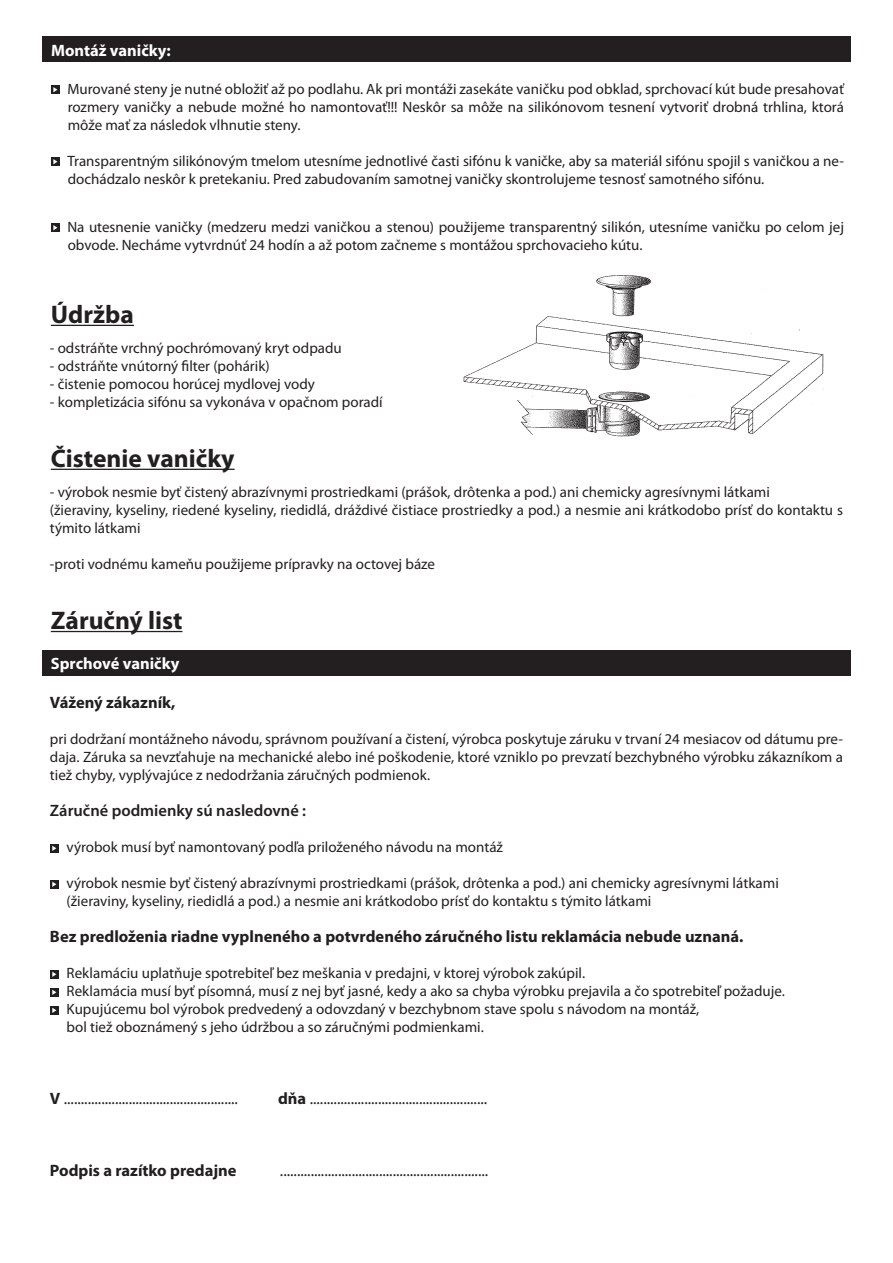
<style>
.page{position:relative;width:893px;height:1263px;background:#fff}
.page>*{position:absolute;margin:0;border:0;box-sizing:border-box;transform-origin:0 0}
.t1{font:700 25.5px "Myriad Pro";color:#231f20}
.t2{font:16.5px "Myriad Pro";color:#231f20}
.t3{font:700 16.5px "Myriad Pro";color:#231f20}
.t4{font:700 16.5px "Myriad Pro";color:#fff}
.t5{font:600 16.5px "Myriad Pro";color:#231f20}
.t6{font:15px/18px "Myriad Pro";color:#231f20}
.s1{font-weight:700}
</style>
<div class="page">
<img style="left:463px;top:275px;width:361px;height:162px">
<div style="left:42px;top:650px;width:809px;height:26px;background:#231f20"></div>
<hr style="left:51px;top:631px;width:131px;height:1px;background:#231f20">
<div style="left:50px;top:844px;width:8px;height:8px;background:#231f20"></div>
<svg style="left:52px;top:846px;width:4px;height:5px"></svg>
<div style="left:50px;top:880px;width:8px;height:8px;background:#231f20"></div>
<svg style="left:52px;top:882px;width:4px;height:5px"></svg>
<div style="left:50px;top:970px;width:8px;height:8px;background:#231f20"></div>
<svg style="left:52px;top:972px;width:4px;height:5px"></svg>
<div style="left:50px;top:988px;width:8px;height:8px;background:#231f20"></div>
<svg style="left:52px;top:990px;width:4px;height:5px"></svg>
<div style="left:50px;top:1006px;width:8px;height:8px;background:#231f20"></div>
<svg style="left:52px;top:1008px;width:4px;height:5px"></svg>
<hr style="left:51px;top:325px;width:83px;height:1px;background:#231f20">
<div style="left:43px;top:37px;width:808px;height:25px;background:#231f20"></div>
<div style="left:51px;top:86px;width:8px;height:8px;background:#231f20"></div>
<svg style="left:53px;top:87px;width:4px;height:5px"></svg>
<div style="left:51px;top:158px;width:8px;height:8px;background:#231f20"></div>
<svg style="left:53px;top:159px;width:4px;height:5px"></svg>
<div style="left:51px;top:224px;width:8px;height:8px;background:#231f20"></div>
<svg style="left:53px;top:225px;width:4px;height:5px"></svg>
<hr style="left:51px;top:469px;width:184px;height:1px;background:#231f20">
<p class="t4" style="left:51px;top:40px;width:121px">Montáž vaničky:</p>
<p class="t6" style="left:67px;top:79px;width:778px;text-align:justify">Murované steny je nutné obložiť až po podlahu. Ak pri montáži zasekáte vaničku pod obklad, sprchovací kút bude presahovať rozmery vaničky a nebude možné ho namontovať!!! Neskôr sa môže na silikónovom tesnení vytvoriť drobná trhlina, ktorá môže mať za následok vlhnutie steny.</p>
<p class="t6" style="left:67px;top:151px;width:778px">Transparentným silikónovým tmelom utesníme jednotlivé časti sifónu k vaničke, aby sa materiál sifónu spojil s vaničkou a ne&shy;dochádzalo neskôr k pretekaniu. Pred zabudovaním samotnej vaničky skontrolujeme tesnosť samotného sifónu.</p>
<p class="t6" style="left:67px;top:217px;width:778px">Na utesnenie vaničky (medzeru medzi vaničkou a stenou) použijeme transparentný silikón, utesníme vaničku po celom jej obvode. Necháme vytvrdnúť 24 hodín a až potom začneme s montážou sprchovacieho kútu.</p>
<h1 class="t1" style="left:51px;top:298px;width:85px">Údržba</h1>
<p class="t6" style="left:50px;top:339px;width:293px">- odstráňte vrchný pochrómovaný kryt odpadu</p>
<p class="t6" style="left:50px;top:357px;width:221px">- odstráňte vnútorný filter (pohárik)</p>
<p class="t6" style="left:50px;top:375px;width:266px">- čistenie pomocou horúcej mydlovej vody</p>
<p class="t6" style="left:50px;top:393px;width:334px">- kompletizácia sifónu sa vykonáva v opačnom poradí</p>
<h1 class="t1" style="left:51px;top:441px;width:185px">Čistenie vaničky</h1>
<p class="t6" style="left:50px;top:483px;width:795px">- výrobok nesmie byť čistený abrazívnymi prostriedkami (prášok, drôtenka a pod.) ani chemicky agresívnymi látkami<br>(žieraviny, kyseliny, riedené kyseliny, riedidlá, dráždivé čistiace prostriedky a pod.) a nesmie ani krátkodobo prísť do kontaktu s týmito látkami</p>
<p class="t6" style="left:50px;top:555px;width:387px">-proti vodnému kameňu použijeme prípravky na octovej báze</p>
<h1 class="t1" style="left:51px;top:604px;width:133px">Záručný list</h1>
<p class="t4" style="left:51px;top:652px;width:130px">Sprchové vaničky</p>
<p class="t3" style="left:50px;top:692px;width:127px">Vážený zákazník,</p>
<p class="t6" style="left:50px;top:730px;width:795px;text-align:justify">pri dodržaní montážneho návodu, správnom používaní a čistení, výrobca poskytuje záruku v trvaní 24 mesiacov od dátumu pre&shy;daja. Záruka sa nevzťahuje na mechanické alebo iné poškodenie, ktoré vzniklo po prevzatí bezchybného výrobku zákazníkom a tiež chyby, vyplývajúce z nedodržania záručných podmienok.</p>
<p class="t5" style="left:50px;top:800px;width:258px">Záručné podmienky sú nasledovné :</p>
<p class="t6" style="left:67px;top:838px;width:438px">výrobok musí byť namontovaný podľa priloženého návodu na montáž</p>
<p class="t6" style="left:67px;top:874px;width:714px">výrobok nesmie byť čistený abrazívnymi prostriedkami (prášok, drôtenka a pod.) ani chemicky agresívnymi látkami (žieraviny, kyseliny, riedidlá a pod.) a nesmie ani krátkodobo prísť do kontaktu s týmito látkami</p>
<p class="t3" style="left:50px;top:926px;width:695px">Bez predloženia riadne vyplneného a potvrdeného záručného listu reklamácia nebude uznaná.</p>
<p class="t6" style="left:67px;top:964px;width:720px">Reklamáciu uplatňuje spotrebiteľ bez meškania v predajni, v ktorej výrobok zakúpil.<br>Reklamácia musí byť písomná, musí z nej byť jasné, kedy a ako sa chyba výrobku prejavila a čo spotrebiteľ požaduje.<br>Kupujúcemu bol výrobok predvedený a odovzdaný v bezchybnom stave spolu s návodom na montáž,<br>bol tiež oboznámený s jeho údržbou a so záručnými podmienkami.</p>
<p class="t2" style="left:50px;top:1089px;width:190px"><span class="s1">V</span> ...................................................</p>
<p class="t2" style="left:278px;top:1089px;width:211px"><span class="s1">dňa</span> ....................................................</p>
<p class="t3" style="left:50px;top:1160px;width:188px">Podpis a razítko predajne</p>
<p class="t2" style="left:280px;top:1161px;width:210px">.............................................................</p>
</div>
